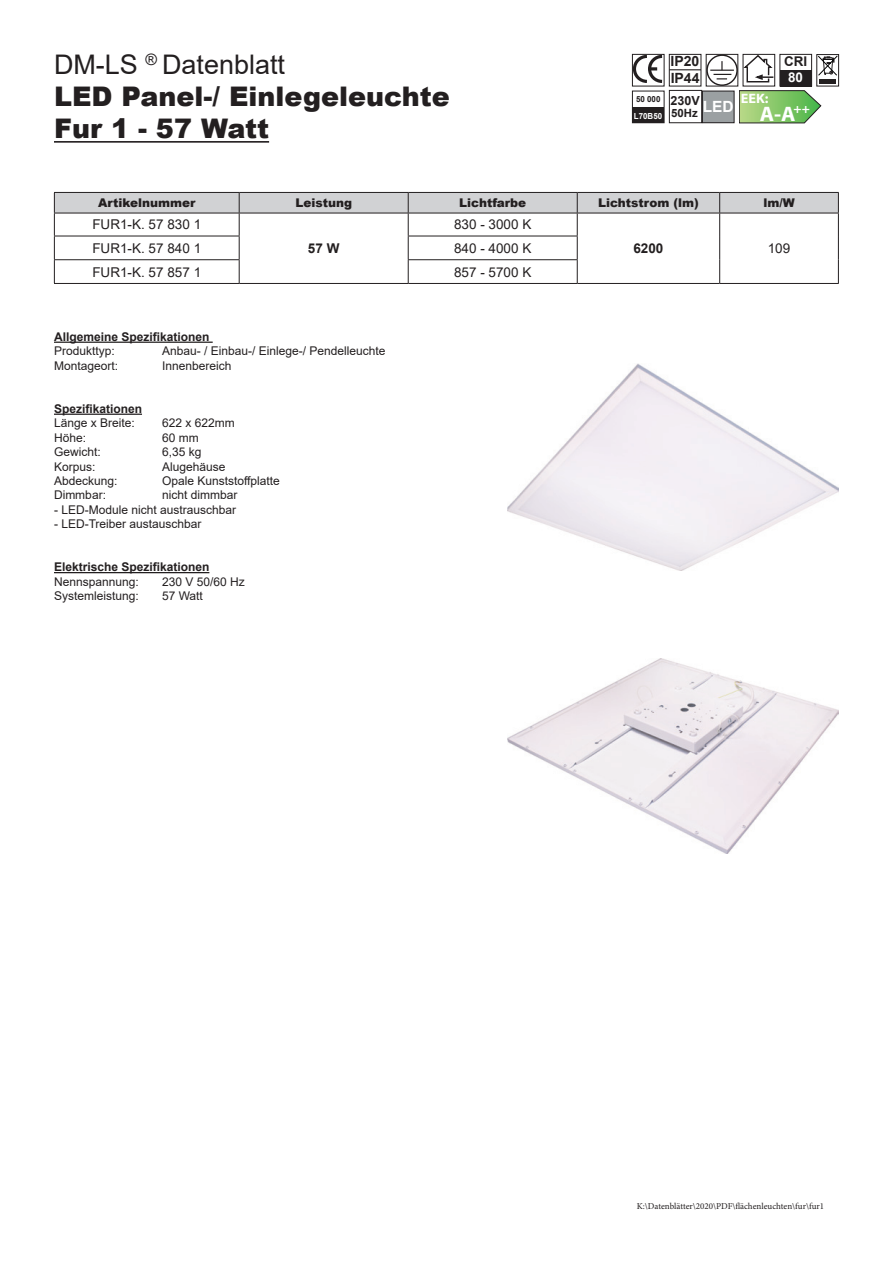
<style>
.page{position:relative;width:893px;height:1263px;background:#fff}
.page>*{position:absolute;margin:0;border:0;box-sizing:border-box;transform-origin:0 0}
.t1{font:900 27px/32.4px "Arial";color:#231f20}
.t2{font:700 14.1px/17.7px "Arial";color:#231f20}
.t3{font:700 13.65px "Myriad Pro";color:#fff;scale:1.04 1}
.t4{font:13.5px "Arial";color:#231f20}
.t5{font:700 13.5px "Arial";color:#231f20}
.t6{font:700 13.35px "Arial";color:#231f20}
.t7{font:700 13.35px "Arial";color:#fff}
.t8{font:700 12.6px "Arial";color:#231f20}
.t9{font:12px "Arial";color:#231f20}
.t10{font:700 12px "Arial";color:#231f20}
.t11{font:900 12px "Arial";color:#231f20}
.t12{font:700 11.4px "Arial";color:#231f20}
.t13{font:9px "Minion Pro";color:#231f20}
.t14{font:700 8.4px "Arial";color:#fff;scale:.95 1}
.t15{font:700 8.4px "Arial";color:#231f20;scale:.95 1}
.s1{font-weight:400}
.s2{font-family:"Myriad Pro";font-size:21px;color:#fff}
</style>
<div class="page">
<hr style="left:54px;top:141px;width:215px;height:2px;background:#231f20">
<hr style="left:239px;top:283px;width:169px;height:1px;background:#231f20">
<hr style="left:54px;top:283px;width:185px;height:1px;background:#231f20">
<svg style="left:54px;top:192px;width:785px;height:91px"></svg>
<hr style="left:408px;top:283px;width:169px;height:1px;background:#231f20">
<hr style="left:577px;top:283px;width:143px;height:1px;background:#231f20">
<hr style="left:720px;top:283px;width:119px;height:1px;background:#231f20">
<hr style="left:54px;top:342px;width:159px;height:1px;background:#231f20">
<hr style="left:54px;top:414px;width:88px;height:1px;background:#231f20">
<hr style="left:54px;top:572px;width:155px;height:1px;background:#231f20">
<img style="left:507px;top:364px;width:332px;height:206px">
<svg style="left:634px;top:56px;width:28px;height:27px"></svg>
<div style="left:632px;top:54px;width:32px;height:32px;border:1px solid #231f20"></div>
<hr style="left:669px;top:69px;width:32px;height:1px;background:#231f20">
<div style="left:669px;top:54px;width:32px;height:32px;border:1px solid #231f20"></div>
<svg style="left:708px;top:56px;width:28px;height:28px"></svg>
<svg style="left:710px;top:61px;width:24px;height:18px"></svg>
<div style="left:706px;top:54px;width:32px;height:32px;border:1px solid #231f20"></div>
<svg style="left:745px;top:56px;width:28px;height:27px"></svg>
<div style="left:743px;top:54px;width:32px;height:32px;border:1px solid #231f20"></div>
<div style="left:780px;top:70px;width:32px;height:16px;background:#231f20"></div>
<div style="left:779px;top:54px;width:33px;height:32px;border:1px solid #231f20"></div>
<div style="left:819px;top:79px;width:17px;height:5px;background:#231f20"></div>
<svg style="left:818px;top:56px;width:19px;height:20px"></svg>
<div style="left:816px;top:54px;width:23px;height:32px;border:1px solid #231f20"></div>
<div style="left:632px;top:107px;width:32px;height:16px;background:#231f20"></div>
<div style="left:632px;top:91px;width:32px;height:32px;border:1px solid #231f20"></div>
<div style="left:669px;top:90px;width:33px;height:33px;border:1px solid #231f20"></div>
<div style="left:702px;top:91px;width:32px;height:32px;background:#9ba0a2"></div>
<div style="left:702px;top:91px;width:32px;height:32px;border:1px solid #231f20"></div>
<svg style="left:739px;top:90px;width:83px;height:33px;background:#8ec375"></svg>
<img style="left:507px;top:658px;width:332px;height:195px">
<h1 class="t1" style="left:54px;top:47px;width:397px"><span class="s1">DM-LS</span> <sup>®</sup> <span class="s1">Datenblatt<br></span>LED Panel-/ Einlegeleuchte<br>Fur 1 - 57 Watt</h1>
<p class="t15" style="left:636px;top:93px;width:27px">50 000</p>
<p class="t14" style="left:634px;top:111px;width:31px">L70B50</p>
<p class="t2" style="left:670px;top:52px;width:31px">IP20<br>IP44</p>
<p class="t6" style="left:784px;top:52px;width:25px">CRI</p>
<p class="t7" style="left:788px;top:68px;width:16px">80</p>
<p class="t3" style="left:741px;top:91px;width:28px">EEK:</p>
<p class="t8" style="left:670px;top:91px;width:31px">230V</p>
<p class="t12" style="left:671px;top:105px;width:140px">50Hz <sup>LED</sup> <span class="s2">A-A</span><sup>++</sup></p>
<p class="t11" style="left:98px;top:194px;width:99px">Artikelnummer</p>
<p class="t11" style="left:295px;top:194px;width:58px">Leistung</p>
<p class="t11" style="left:459px;top:194px;width:69px">Lichtfarbe</p>
<p class="t11" style="left:598px;top:194px;width:102px">Lichtstrom (lm)</p>
<p class="t11" style="left:763px;top:194px;width:33px">lm/W</p>
<p class="t4" style="left:92px;top:215px;width:110px">FUR1-K. 57 830 1</p>
<p class="t5" style="left:308px;top:239px;width:33px">57 W</p>
<p class="t4" style="left:454px;top:215px;width:79px">830 - 3000 K</p>
<p class="t4" style="left:92px;top:239px;width:110px">FUR1-K. 57 840 1</p>
<p class="t4" style="left:454px;top:239px;width:79px">840 - 4000 K</p>
<p class="t5" style="left:633px;top:239px;width:32px">6200</p>
<p class="t4" style="left:768px;top:239px;width:24px">109</p>
<p class="t4" style="left:92px;top:262px;width:110px">FUR1-K. 57 857 1</p>
<p class="t4" style="left:454px;top:262px;width:79px">857 - 5700 K</p>
<p class="t10" style="left:54px;top:328px;width:157px">Allgemeine Spezifikationen</p>
<p class="t9" style="left:54px;top:343px;width:62px">Produkttyp:</p>
<p class="t9" style="left:162px;top:343px;width:225px">Anbau- / Einbau-/ Einlege-/ Pendelleuchte</p>
<p class="t9" style="left:54px;top:357px;width:66px">Montageort:</p>
<p class="t9" style="left:162px;top:357px;width:71px">Innenbereich</p>
<p class="t10" style="left:54px;top:400px;width:90px">Spezifikationen</p>
<p class="t9" style="left:54px;top:415px;width:82px">Länge x Breite:</p>
<p class="t9" style="left:162px;top:415px;width:74px">622 x 622mm</p>
<p class="t9" style="left:54px;top:429px;width:34px">Höhe:</p>
<p class="t9" style="left:162px;top:429px;width:38px">60 mm</p>
<p class="t9" style="left:54px;top:444px;width:48px">Gewicht:</p>
<p class="t9" style="left:162px;top:444px;width:41px">6,35 kg</p>
<p class="t9" style="left:54px;top:458px;width:43px">Korpus:</p>
<p class="t9" style="left:162px;top:458px;width:65px">Alugehäuse</p>
<p class="t9" style="left:54px;top:472px;width:65px">Abdeckung:</p>
<p class="t9" style="left:162px;top:472px;width:119px">Opale Kunststoffplatte</p>
<p class="t9" style="left:54px;top:487px;width:53px">Dimmbar:</p>
<p class="t9" style="left:162px;top:487px;width:77px">nicht dimmbar</p>
<p class="t9" style="left:54px;top:501px;width:184px">- LED-Module nicht austrauschbar</p>
<p class="t9" style="left:54px;top:516px;width:149px">- LED-Treiber austauschbar</p>
<p class="t10" style="left:54px;top:559px;width:157px">Elektrische Spezifikationen</p>
<p class="t9" style="left:54px;top:573px;width:86px">Nennspannung:</p>
<p class="t9" style="left:162px;top:573px;width:84px">230 V 50/60 Hz</p>
<p class="t9" style="left:54px;top:588px;width:86px">Systemleistung:</p>
<p class="t9" style="left:162px;top:588px;width:42px">57 Watt</p>
<p class="t13" style="left:637px;top:1200px;width:189px">K:\Datenblätter\2020\PDF\flächenleuchten\fur\fur1</p>
</div>
